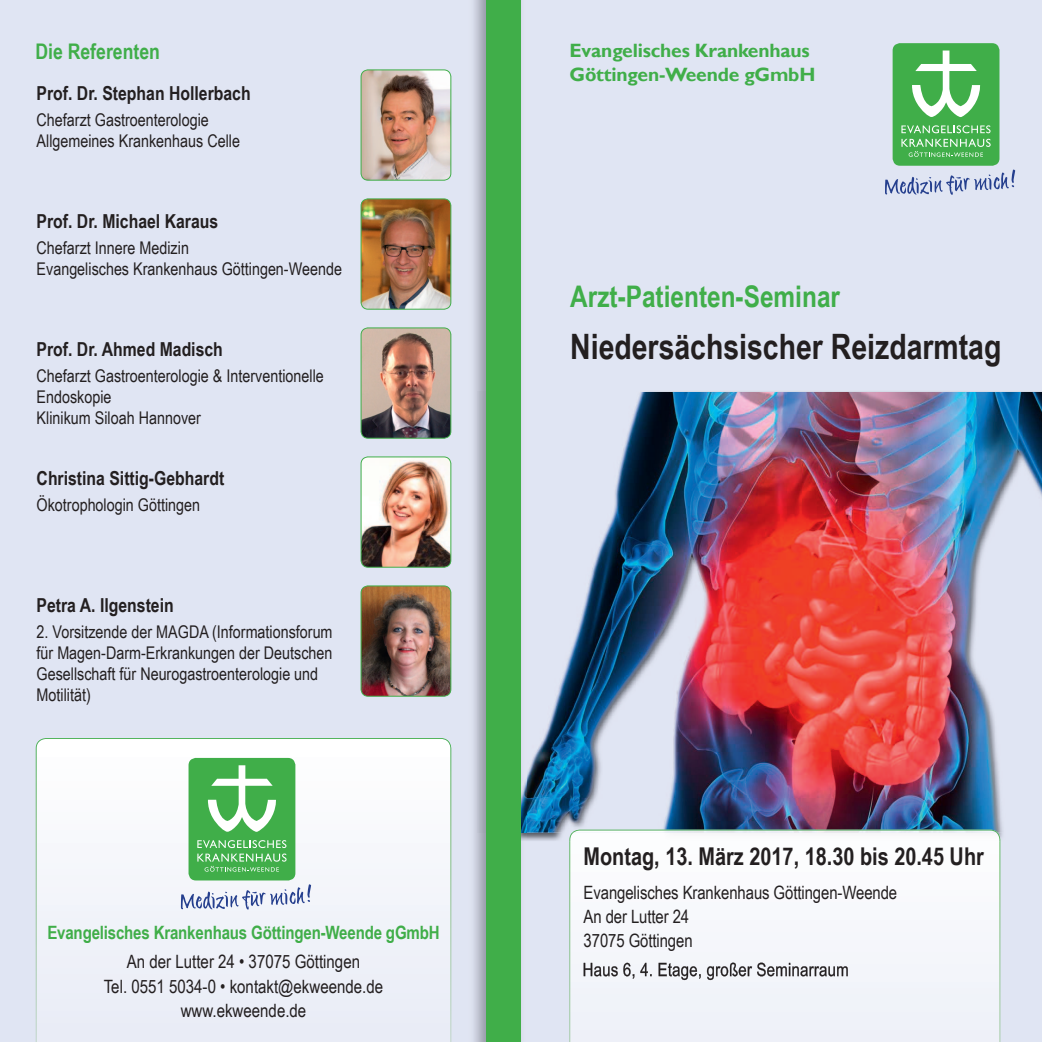
<style>
.page{position:relative;width:1042px;height:1042px;background:#e0e5f3}
.page>*{position:absolute;margin:0;border:0;box-sizing:border-box;transform-origin:0 0}
.t1{font:700 35px "Arial Narrow";color:#231f20}
.t2{font:700 29.75px "Arial Narrow";color:#40ae49}
.t3{font:700 24.5px "Arial Narrow";color:#231f20}
.t4{font:700 21.53px "Arial Narrow";color:#40ae49}
.t5{font:700 19.25px "Arial Narrow";color:#231f20}
.t6{font:700 19.25px/24.5px "Gill Sans";letter-spacing:-.01em;color:#40ae49}
.t7{font:18.38px/24.5px "Arial Narrow";letter-spacing:-.005em;color:#231f20;text-align:center}
.t8{font:700 18.38px "Arial Narrow";letter-spacing:-.01em;color:#40ae49}
.t9{font:17.5px/21px "Arial Narrow";color:#231f20}
</style>
<div class="page">
<div style="left:892px;top:43px;width:107px;height:123px;background:#40ae49;border-radius:7px"></div>
<svg style="left:901px;top:125px;width:89px;height:8px"></svg>
<svg style="left:885px;top:170px;width:130px;height:25px;background:#bac3de"></svg>
<svg style="left:912px;top:51px;width:69px;height:66px"></svg>
<svg style="left:901px;top:139px;width:89px;height:18px"></svg>
<svg style="left:36px;top:738px;width:415px;height:304px"></svg>
<div style="left:188px;top:758px;width:107px;height:122px;background:#40ae49;border-radius:7px"></div>
<svg style="left:181px;top:884px;width:130px;height:25px"></svg>
<svg style="left:208px;top:765px;width:68px;height:67px"></svg>
<svg style="left:197px;top:840px;width:89px;height:31px"></svg>
<img style="left:526px;top:392px;width:516px;height:440px">
<img style="left:469px;top:0;width:57px;height:1042px">
<div style="left:486px;top:0;width:35px;height:1042px;background:#40ae49"></div>
<div style="left:569px;top:841px;width:431px;height:201px;background:#f5f7fb"></div>
<img style="left:569px;top:832px;width:431px;height:9px">
<img style="left:572px;top:829px;width:425px;height:3px">
<svg style="left:583px;top:962px;width:265px;height:18px"></svg>
<img style="left:360px;top:69px;width:91px;height:112px">
<img style="left:360px;top:198px;width:91px;height:112px">
<img style="left:360px;top:327px;width:91px;height:112px">
<img style="left:360px;top:456px;width:91px;height:112px">
<img style="left:360px;top:585px;width:91px;height:112px">
<p class="t4" style="left:35px;top:35px;width:126px">Die Referenten</p>
<p class="t5" style="left:37px;top:79px;width:216px">Prof. Dr. Stephan Hollerbach</p>
<p class="t9" style="left:37px;top:109px;width:205px">Chefarzt Gastroenterologie<br>Allgemeines Krankenhaus Celle</p>
<p class="t5" style="left:37px;top:206px;width:183px">Prof. Dr. Michael Karaus</p>
<p class="t9" style="left:37px;top:236px;width:307px">Chefarzt Innere Medizin<br>Evangelisches Krankenhaus Göttingen-Weende</p>
<p class="t5" style="left:37px;top:334px;width:188px">Prof. Dr. Ahmed Madisch</p>
<p class="t9" style="left:37px;top:364px;width:289px">Chefarzt Gastroenterologie &amp; Interventionelle<br>Endoskopie<br>Klinikum Siloah Hannover</p>
<p class="t5" style="left:37px;top:463px;width:189px">Christina Sittig-Gebhardt</p>
<p class="t9" style="left:37px;top:493px;width:165px">Ökotrophologin Göttingen</p>
<p class="t5" style="left:37px;top:590px;width:139px">Petra A. Ilgenstein</p>
<p class="t9" style="left:37px;top:620px;width:297px">2. Vorsitzende der MAGDA (Informationsforum für Magen-Darm-Erkrankungen der Deutschen Gesellschaft für Neurogastroenterologie und Motilität)</p>
<p class="t8" style="left:47px;top:918px;width:394px">Evangelisches Krankenhaus Göttingen-Weende gGmbH</p>
<p class="t7" style="left:104px;top:949px;width:281px">An der Lutter 24 • 37075 Göttingen<br>Tel. 0551 5034-0 • kontakt@ekweende.de www.ekweende.de</p>
<p class="t6" style="left:569px;top:38px;width:247px">Evangelisches Krankenhaus<br>Göttingen-Weende gGmbH</p>
<h2 class="t2" style="left:570px;top:274px;width:271px">Arzt-Patienten-Seminar</h2>
<h1 class="t1" style="left:570px;top:320px;width:433px">Niedersächsischer Reizdarmtag</h1>
<h3 class="t3" style="left:583px;top:837px;width:402px">Montag, 13. März 2017, 18.30 bis 20.45 Uhr</h3>
<p class="t7" style="left:583px;top:879px;width:315px;text-align:left">Evangelisches Krankenhaus Göttingen-Weende<br>An der Lutter 24<br>37075 Göttingen</p>
</div>
